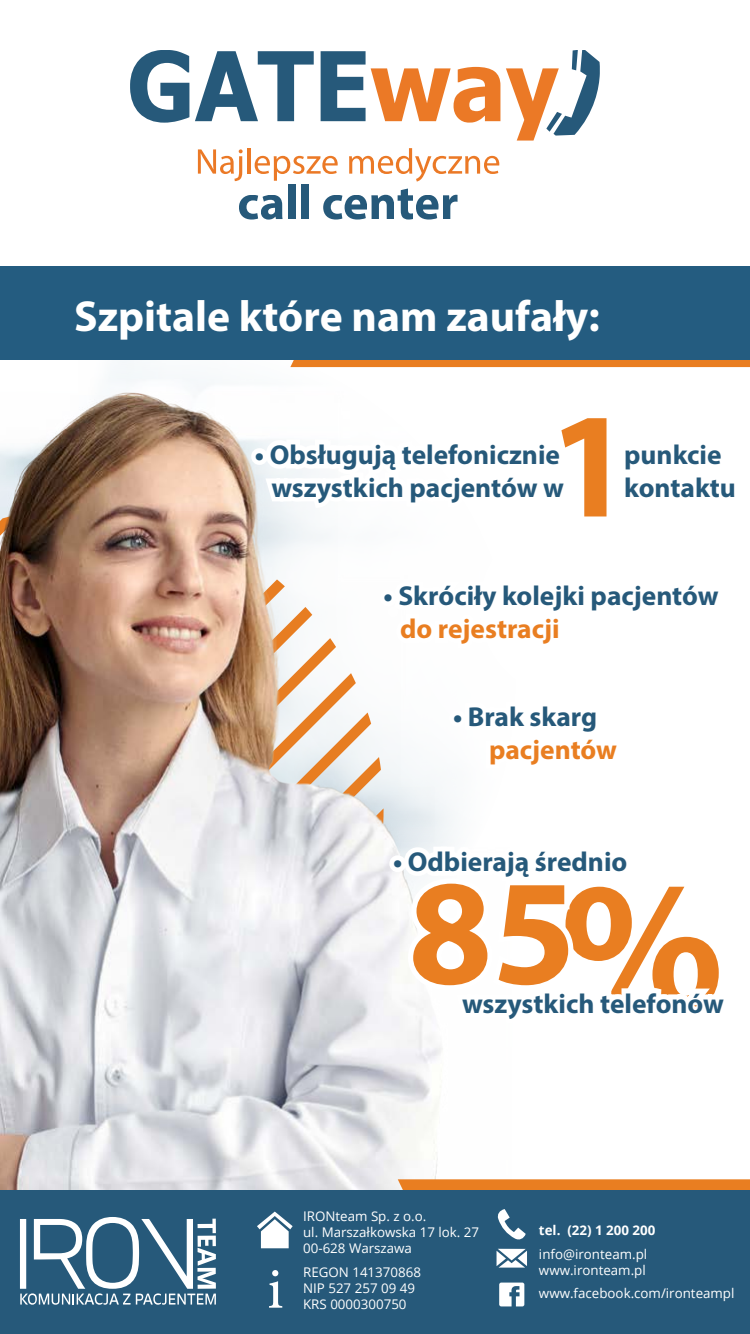
<style>
.page{position:relative;width:750px;height:1334px;background:#fff}
.page>*{position:absolute;margin:0;border:0;box-sizing:border-box;transform-origin:0 0}
.t1{font:700 151.2px "Myriad Pro";color:#e97e21}
.t2{font:700 43.6px "Myriad Pro";color:#fff}
.t3{font:700 27.4px/32.9px "Myriad Pro";color:#26597a;text-align:right}
.t4{font:700 27.4px "Myriad Pro";color:#e97e21}
.t5{font:13.3px/16px "Open Sans";color:#fff}
.t6{font:700 13.3px "Open Sans";color:#fff}
.s1{font-size:185.8px}
</style>
<div class="page">
<div style="left:0;top:267px;width:750px;height:93px;background:#245c80"></div>
<img style="left:0;top:360px;width:672px;height:830px">
<svg style="left:398px;top:1179px;width:352px;height:11px;background:#e98229"></svg>
<div style="left:0;top:1190px;width:750px;height:144px;background:#26597a"></div>
<svg style="left:130px;top:50px;width:59px;height:73px"></svg>
<svg style="left:195px;top:51px;width:119px;height:70px"></svg>
<svg style="left:321px;top:51px;width:179px;height:72px"></svg>
<svg style="left:506px;top:50px;width:94px;height:91px"></svg>
<svg style="left:198px;top:149px;width:45px;height:32px"></svg>
<hr style="left:247px;top:148px;width:4px;height:26px;background:#eb7926">
<svg style="left:255px;top:156px;width:83px;height:25px"></svg>
<svg style="left:349px;top:148px;width:150px;height:34px"></svg>
<svg style="left:239px;top:195px;width:44px;height:25px"></svg>
<div style="left:288px;top:185px;width:7px;height:34px;background:#26597a"></div>
<div style="left:301px;top:185px;width:8px;height:34px;background:#26597a"></div>
<svg style="left:323px;top:189px;width:135px;height:31px"></svg>
<svg style="left:497px;top:1249px;width:30px;height:19px"></svg>
<svg style="left:497px;top:1209px;width:29px;height:31px"></svg>
<svg style="left:269px;top:1270px;width:13px;height:38px"></svg>
<svg style="left:257px;top:1212px;width:36px;height:36px"></svg>
<svg style="left:499px;top:1283px;width:25px;height:23px"></svg>
<svg style="left:20px;top:1217px;width:196px;height:88px"></svg>
<div style="left:449px;top:710px;width:17px;height:17px;border:10px solid #fff;border-radius:50%"></div>
<svg style="left:459px;top:697px;width:171px;height:78px"></svg>
<div style="left:380px;top:590px;width:17px;height:17px;border:10px solid #fff;border-radius:50%"></div>
<svg style="left:387px;top:571px;width:285px;height:84px"></svg>
<div style="left:251px;top:448px;width:17px;height:17px;border:10px solid #fff;border-radius:50%"></div>
<svg style="left:260px;top:408px;width:412px;height:119px"></svg>
<div style="left:389px;top:855px;width:17px;height:17px;border:10px solid #fff;border-radius:50%"></div>
<svg style="left:399px;top:839px;width:273px;height:190px"></svg>
<h2 class="t2" style="left:74px;top:288px;width:527px">Szpitale które nam zaufały:</h2>
<h1 class="t1" style="left:549px;top:367px;width:85px">1</h1>
<h3 class="t3" style="left:255px;top:437px;width:311px">• Obsługują telefonicznie wszystkich pacjentów w</h3>
<h3 class="t3" style="left:624px;top:437px;width:99px">punkcie</h3>
<h3 class="t3" style="left:624px;top:470px;width:113px">kontaktu</h3>
<h3 class="t3" style="left:384px;top:579px;width:337px">• Skróciły kolejki pacjentów</h3>
<h3 class="t4" style="left:400px;top:611px;width:161px">do rejestracji</h3>
<h3 class="t3" style="left:453px;top:699px;width:146px">• Brak skarg</h3>
<h3 class="t4" style="left:489px;top:731px;width:130px">pacjentów</h3>
<h3 class="t3" style="left:393px;top:844px;width:236px">• Odbierają średnio</h3>
<h1 class="t1" style="left:408px;top:834px;width:317px">85<span class="s1">%</span></h1>
<h3 class="t3" style="left:462px;top:986px;width:263px">wszystkich telefonów</h3>
<p class="t5" style="left:303px;top:1208px;width:178px">IRONteam Sp. z o.o.<br>ul. Marszałkowska 17 lok. 27<br>00-628 Warszawa</p>
<p class="t5" style="left:303px;top:1264px;width:119px">REGON 141370868<br>NIP 527 257 09 49<br>KRS 0000300750</p>
<p class="t6" style="left:539px;top:1221px;width:118px">tel. (22) 1 200 200</p>
<p class="t5" style="left:539px;top:1245px;width:110px">info@ironteam.pl www.ironteam.pl</p>
<p class="t5" style="left:539px;top:1285px;width:197px">www.facebook.com/ironteampl</p>
</div>
